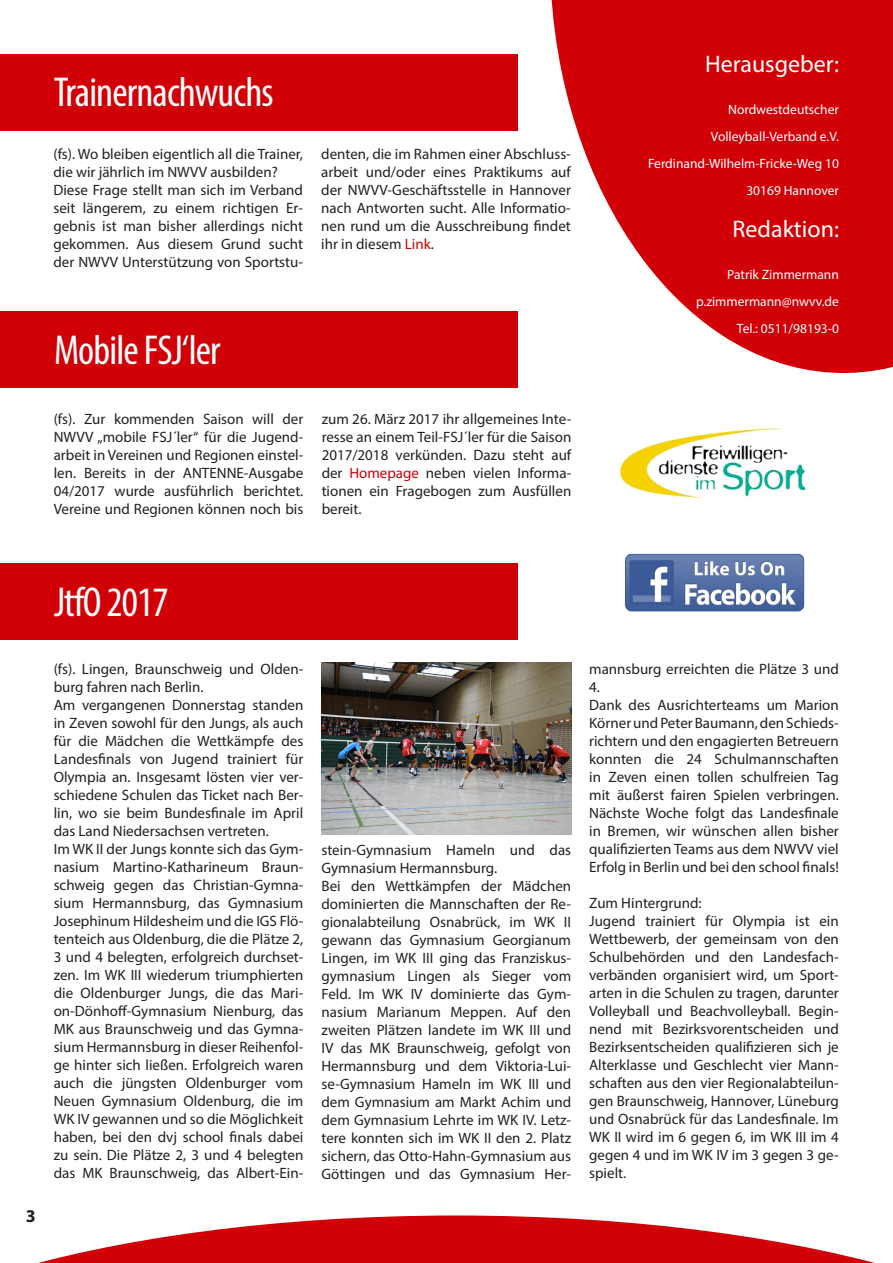
<style>
.page{position:relative;width:893px;height:1263px;background:#fff}
.page>*{position:absolute;margin:0;border:0;box-sizing:border-box;transform-origin:0 0}
.t1{font:condensed 42px "Myriad Pro";letter-spacing:-.02em;color:#fff}
.t2{font:24px "Myriad Pro";color:#fff}
.t3{font:700 18px "Myriad Pro";color:#231f20}
.t4{font:15px/18px "Myriad Pro";color:#231f20;text-align:justify}
.t5{font:13.5px "Myriad Pro";color:#fff}
.s1{color:#d10007}
</style>
<div class="page">
<svg style="left:551px;top:0;width:342px;height:373px;fill:#d10007"></svg>
<img style="left:625px;top:554px;width:180px;height:58px">
<div style="left:0;top:564px;width:517px;height:76px;background:#d10007"></div>
<img style="left:322px;top:663px;width:249px;height:172px">
<svg style="left:38px;top:1215px;width:837px;height:48px"></svg>
<div style="left:0;top:54px;width:517px;height:77px;background:#d10007"></div>
<div style="left:0;top:311px;width:517px;height:77px;background:#d10007"></div>
<img style="left:619px;top:428px;width:187px;height:71px">
<p class="t1" style="left:54px;top:67px;width:221px">Trainernachwuchs</p>
<p class="t4" style="left:53px;top:145px;width:251px">(fs). Wo bleiben eigentlich all die Trainer, die wir jährlich im NWVV ausbilden?</p>
<p class="t4" style="left:53px;top:181px;width:251px">Diese Frage stellt man sich im Verband seit längerem, zu einem richtigen Er&shy;gebnis ist man bisher allerdings nicht gekommen. Aus diesem Grund sucht der NWVV Unterstützung von Sportstu-</p>
<p class="t4" style="left:321px;top:145px;width:251px">denten, die im Rahmen einer Abschluss&shy;arbeit und/oder eines Praktikums auf der NWVV-Geschäftsstelle in Hannover nach Antworten sucht. Alle Informatio&shy;nen rund um die Ausschreibung findet ihr in diesem <span class="s1">Link</span>.</p>
<p class="t1" style="left:54px;top:324px;width:168px">Mobile FSJ‘ler</p>
<p class="t4" style="left:54px;top:409px;width:251px">(fs). Zur kommenden Saison will der NWVV „mobile FSJ´ler“ für die Jugend&shy;arbeit in Vereinen und Regionen einstel&shy;len. Bereits in der ANTENNE-Ausgabe 04/2017 wurde ausführlich berichtet.<br>Vereine und Regionen können noch bis</p>
<p class="t4" style="left:322px;top:409px;width:251px">zum 26. März 2017 ihr allgemeines Inte&shy;resse an einem Teil-FSJ´ler für die Saison 2017/2018 verkünden. Dazu steht auf der <span class="s1">Homepage</span> neben vielen Informa&shy;tionen ein Fragebogen zum Ausfüllen bereit.</p>
<p class="t2" style="left:705px;top:49px;width:135px">Herausgeber:</p>
<p class="t5" style="left:728px;top:101px;width:112px">Nordwestdeutscher</p>
<p class="t5" style="left:711px;top:128px;width:130px">Volleyball-Verband e.V.</p>
<p class="t5" style="left:648px;top:155px;width:192px">Ferdinand-Wilhelm-Fricke-Weg 10</p>
<p class="t5" style="left:746px;top:182px;width:94px">30169 Hannover</p>
<p class="t2" style="left:732px;top:214px;width:108px">Redaktion:</p>
<p class="t5" style="left:727px;top:266px;width:113px">Patrik Zimmermann</p>
<p class="t5" style="left:696px;top:293px;width:144px">p.zimmermann@nwvv.de</p>
<p class="t5" style="left:737px;top:320px;width:104px">Tel.: 0511/98193-0</p>
<p class="t3" style="left:26px;top:1205px;width:11px">3</p>
<p class="t1" style="left:54px;top:577px;width:116px">JtfO 2017</p>
<p class="t4" style="left:54px;top:660px;width:251px">(fs). Lingen, Braunschweig und Olden&shy;burg fahren nach Berlin.</p>
<p class="t4" style="left:54px;top:696px;width:251px">Am vergangenen Donnerstag standen in Zeven sowohl für den Jungs, als auch für die Mädchen die Wettkämpfe des Landesfinals von Jugend trainiert für Olympia an. Insgesamt lösten vier ver&shy;schiedene Schulen das Ticket nach Ber&shy;lin, wo sie beim Bundesfinale im April das Land Niedersachsen vertreten.</p>
<p class="t4" style="left:54px;top:840px;width:251px">Im WK II der Jungs konnte sich das Gym&shy;nasium Martino-Katharineum Braun&shy;schweig gegen das Christian-Gymna&shy;sium Hermannsburg, das Gymnasium Josephinum Hildesheim und die IGS Flö&shy;tenteich aus Oldenburg, die die Plätze 2, 3 und 4 belegten, erfolgreich durchset&shy;zen. Im WK III wiederum triumphierten die Oldenburger Jungs, die das Mari&shy;on-Dönhoff-Gymnasium Nienburg, das MK aus Braunschweig und das Gymna&shy;sium Hermannsburg in dieser Reihenfol&shy;ge hinter sich ließen. Erfolgreich waren auch die jüngsten Oldenburger vom Neuen Gymnasium Oldenburg, die im WK IV gewannen und so die Möglichkeit haben, bei den dvj school finals dabei zu sein. Die Plätze 2, 3 und 4 belegten das MK Braunschweig, das Albert-Ein-</p>
<p class="t4" style="left:321px;top:840px;width:251px">stein-Gymnasium Hameln und das<br>Gymnasium Hermannsburg.</p>
<p class="t4" style="left:321px;top:876px;width:251px">Bei den Wettkämpfen der Mädchen dominierten die Mannschaften der Re&shy;gionalabteilung Osnabrück, im WK II gewann das Gymnasium Georgianum Lingen, im WK III ging das Franziskus&shy;gymnasium Lingen als Sieger vom Feld. Im WK IV dominierte das Gym&shy;nasium Marianum Meppen. Auf den zweiten Plätzen landete im WK III und IV das MK Braunschweig, gefolgt von Hermannsburg und dem Viktoria-Lui&shy;se-Gymnasium Hameln im WK III und dem Gymnasium am Markt Achim und dem Gymnasium Lehrte im WK IV. Letz&shy;tere konnten sich im WK II den 2. Platz sichern, das Otto-Hahn-Gymnasium aus Göttingen und das Gymnasium Her-</p>
<p class="t4" style="left:589px;top:660px;width:251px">mannsburg erreichten die Plätze 3 und<br>4.</p>
<p class="t4" style="left:589px;top:696px;width:251px">Dank des Ausrichterteams um Marion Körner und Peter Baumann, den Schieds&shy;richtern und den engagierten Betreuern konnten die 24 Schulmannschaften in Zeven einen tollen schulfreien Tag mit äußerst fairen Spielen verbringen.<br>Nächste Woche folgt das Landesfinale in Bremen, wir wünschen allen bisher qualifizierten Teams aus dem NWVV viel Erfolg in Berlin und bei den school finals!</p>
<p class="t4" style="left:589px;top:894px;width:114px">Zum Hintergrund:</p>
<p class="t4" style="left:589px;top:912px;width:251px">Jugend trainiert für Olympia ist ein Wettbewerb, der gemeinsam von den Schulbehörden und den Landesfach&shy;verbänden organisiert wird, um Sport&shy;arten in die Schulen zu tragen, darunter Volleyball und Beachvolleyball. Begin&shy;nend mit Bezirksvorentscheiden und Bezirksentscheiden qualifizieren sich je Alterklasse und Geschlecht vier Mann&shy;schaften aus den vier Regionalabteilun&shy;gen Braunschweig, Hannover, Lüneburg und Osnabrück für das Landesfinale. Im WK II wird im 6 gegen 6, im WK III im 4 gegen 4 und im WK IV im 3 gegen 3 ge&shy;spielt.</p>
</div>
